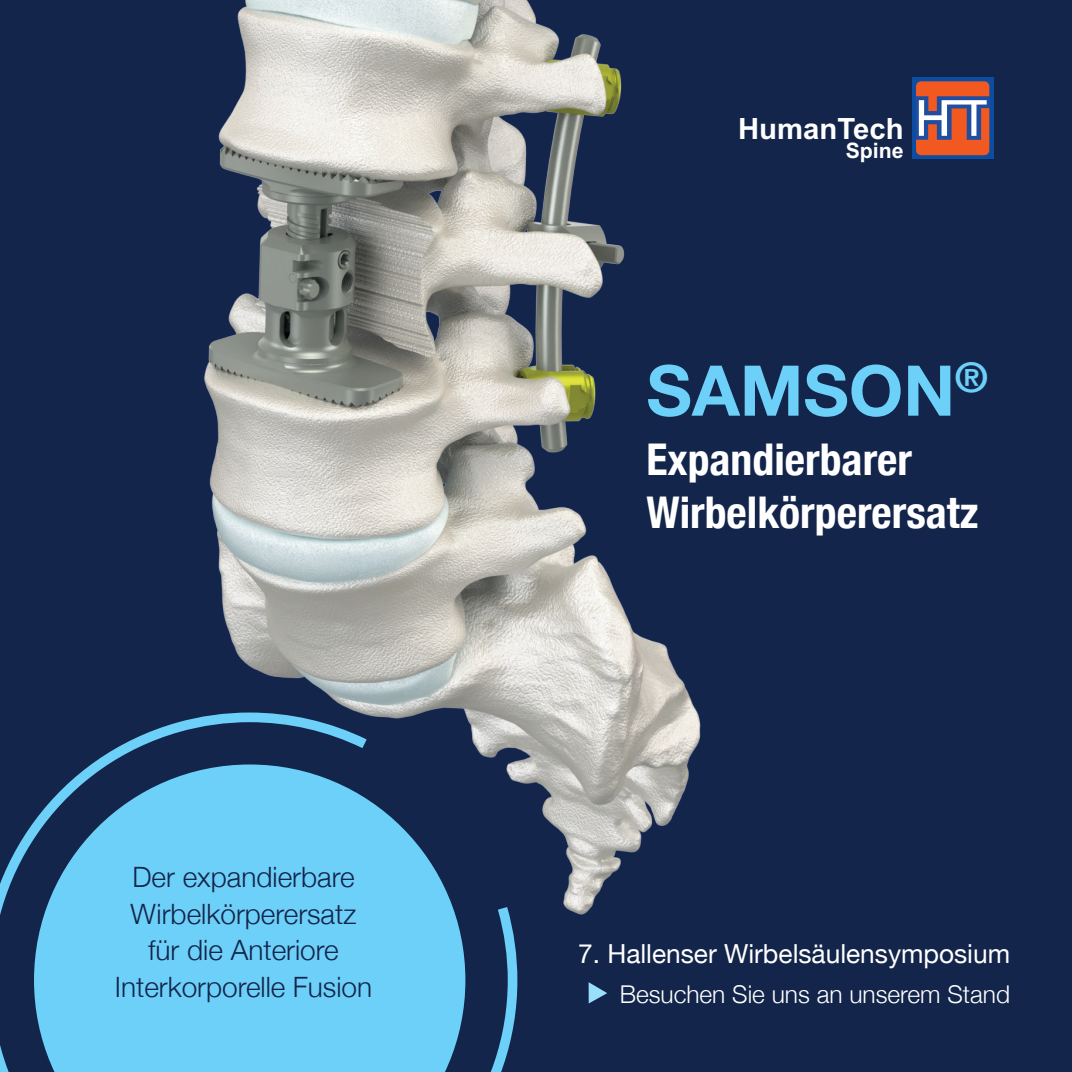
<style>
.page{position:relative;width:1072px;height:1072px;background:#fff}
.page>*{position:absolute;margin:0;border:0;box-sizing:border-box;transform-origin:0 0}
.t1{font:700 70px "Helvetica Neue";color:#6dd0f9}
.t2{font:700 condensed 43.75px/52.5px "Helvetica Neue";color:#fff}
.t3{font:700 29.22px "Arial";color:#fff}
.t4{font:300 28px/36.8px "Helvetica Neue";color:#13254a;text-align:center}
.t5{font:26.25px "Helvetica Neue";color:#fff}
.t6{font:300 24.5px "Helvetica Neue";color:#fff}
.t7{font:700 21.35px "Arial";color:#fff}
</style>
<div class="page">
<div style="left:0;top:0;width:1071px;height:1071px;background:#13254a"></div>
<img style="left:204px;top:0;width:497px;height:915px">
<div style="left:912px;top:78px;width:81px;height:81px;background:#0d4da1"></div>
<div style="left:916px;top:81px;width:73px;height:74px;background:#f15921;border-radius:5px"></div>
<svg style="left:916px;top:96px;width:74px;height:44px"></svg>
<svg style="left:0;top:712px;width:517px;height:359px"></svg>
<svg style="left:34px;top:764px;width:431px;height:307px;fill:#6dd0f9"></svg>
<svg style="left:588px;top:982px;width:19px;height:21px"></svg>
<p class="t4" style="left:115px;top:856px;width:259px">Der expandierbare<br>Wirbelkörperersatz für die Anteriore<br>Interkorporelle Fusion</p>
<p class="t3" style="left:738px;top:110px;width:167px">HumanTech</p>
<p class="t7" style="left:845px;top:137px;width:60px">Spine</p>
<h1 class="t1" style="left:646px;top:336px;width:343px">SAMSON<sup>®</sup></h1>
<h2 class="t2" style="left:646px;top:430px;width:333px">Expandierbarer<br>Wirbelkörperersatz</h2>
<p class="t5" style="left:578px;top:934px;width:433px">7. Hallenser Wirbelsäulensymposium</p>
<p class="t6" style="left:619px;top:974px;width:392px">Besuchen Sie uns an unserem Stand</p>
</div>
